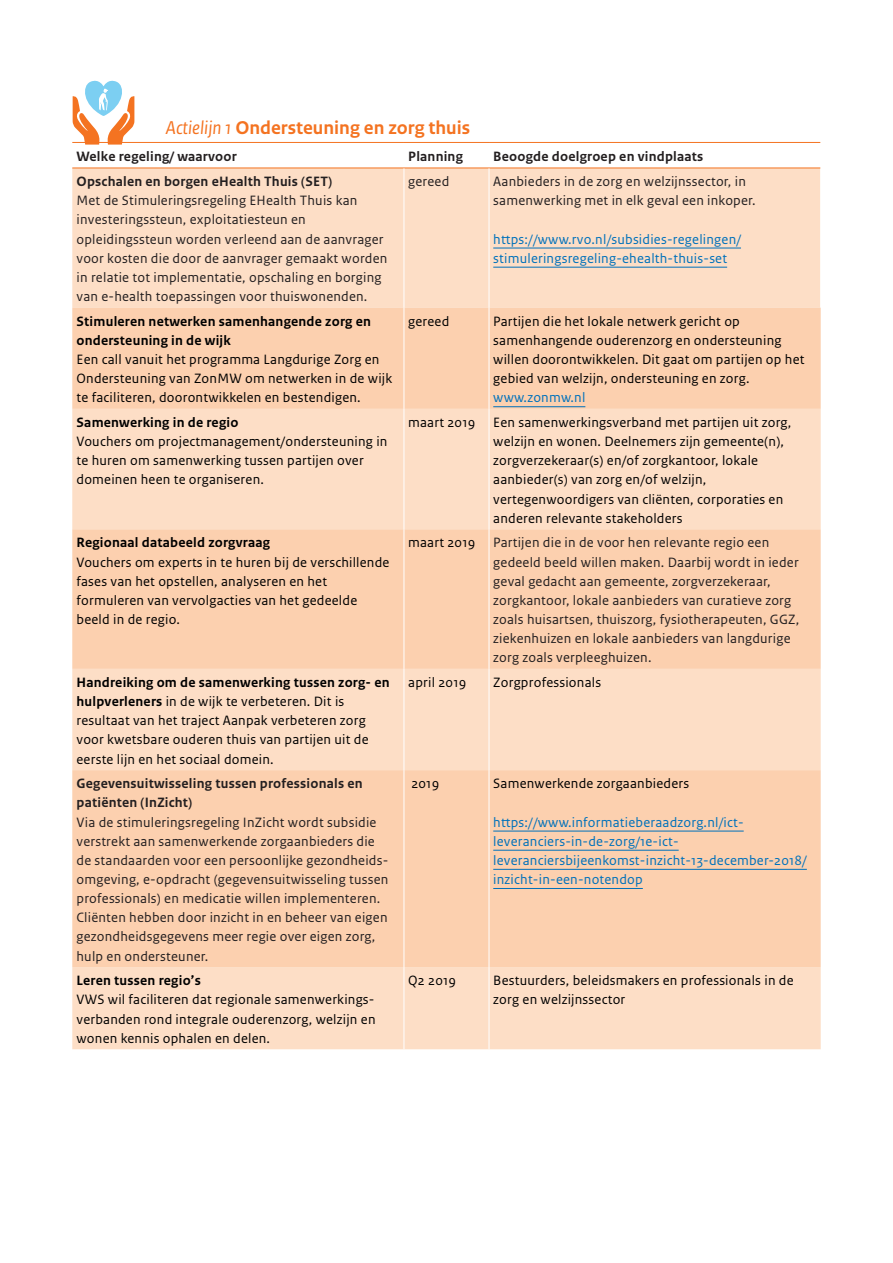
<style>
.page{position:relative;width:893px;height:1263px;background:#fff}
.page>*{position:absolute;margin:0;border:0;box-sizing:border-box;transform-origin:0 0}
.vws_18_-_Kader_kop{font:700 19.5px "Rijksoverheid Sans Text";color:#f47321}
.vws_19_-_Kader_plat{font:14.25px/19.2px "Rijksoverheid Sans Text";letter-spacing:.015em;color:#000}
.vws_19_-_Kader_plat-2{font:14.25px/19.2px "Rijksoverheid Sans Text";letter-spacing:.015em;color:#231f20}
.vws_19_-_Kader_plat-3{font:14.25px/19.2px "Rijksoverheid Sans Text";letter-spacing:.015em;color:#0071bb}
.vws_19_-_Kader_plat-4{font:700 14.25px/19.2px "Rijksoverheid Sans Text";letter-spacing:.015em;color:#231f20}
.vws_19_-_Kader_plat-5{font:700 14.25px/19.2px "Rijksoverheid Sans Text";letter-spacing:.015em;color:#000}
.s1{font-weight:400;font-style:italic}
.s2{font-weight:700}
</style>
<div class="page">
<div style="left:72px;top:169px;width:749px;height:880px;background:#fddec6"></div>
<svg style="left:72px;top:308px;width:749px;height:659px;background:#fcd4b6"></svg>
<hr style="left:820px;top:168px;width:1px;height:140px;background:#fff">
<hr style="left:72px;top:142px;width:332px;height:1px;background:#f47321">
<hr style="left:404px;top:142px;width:85px;height:1px;background:#f47321">
<hr style="left:489px;top:142px;width:331px;height:1px;background:#f47321">
<hr style="left:72px;top:168px;width:332px;height:1px;background:#f47321">
<hr style="left:404px;top:168px;width:85px;height:1px;background:#f47321">
<hr style="left:489px;top:168px;width:331px;height:1px;background:#f47321">
<hr style="left:404px;top:168px;width:1px;height:140px;background:#fff">
<hr style="left:489px;top:168px;width:1px;height:140px;background:#fff">
<hr style="left:404px;top:308px;width:1px;height:101px;background:#fff">
<hr style="left:489px;top:308px;width:1px;height:101px;background:#fff">
<hr style="left:404px;top:409px;width:1px;height:120px;background:#fff">
<hr style="left:489px;top:409px;width:1px;height:120px;background:#fff">
<hr style="left:404px;top:529px;width:1px;height:140px;background:#fff">
<hr style="left:489px;top:529px;width:1px;height:140px;background:#fff">
<hr style="left:404px;top:669px;width:1px;height:101px;background:#fff">
<hr style="left:489px;top:669px;width:1px;height:101px;background:#fff">
<hr style="left:404px;top:770px;width:1px;height:197px;background:#fff">
<hr style="left:489px;top:770px;width:1px;height:197px;background:#fff">
<hr style="left:404px;top:967px;width:1px;height:82px;background:#fff">
<hr style="left:489px;top:967px;width:1px;height:82px;background:#fff">
<hr style="left:493px;top:248px;width:248px;height:1px;background:#0071bb">
<hr style="left:493px;top:267px;width:234px;height:1px;background:#0071bb">
<hr style="left:493px;top:406px;width:92px;height:1px;background:#0071bb">
<hr style="left:493px;top:831px;width:251px;height:1px;background:#0071bb">
<hr style="left:493px;top:850px;width:186px;height:1px;background:#0071bb">
<hr style="left:493px;top:869px;width:314px;height:1px;background:#0071bb">
<hr style="left:493px;top:888px;width:150px;height:1px;background:#0071bb">
<svg style="left:73px;top:80px;width:61px;height:65px"></svg>
<p class="vws_18_-_Kader_kop" style="left:166px;top:117px;width:306px"><span class="s1">Actielijn 1</span> Ondersteuning en zorg thuis</p>
<p class="vws_19_-_Kader_plat-4" style="left:77px;top:147px;width:162px">Welke regeling/ waarvoor</p>
<p class="vws_19_-_Kader_plat-4" style="left:408px;top:147px;width:56px">Planning</p>
<p class="vws_19_-_Kader_plat-4" style="left:493px;top:147px;width:212px">Beoogde doelgroep en vindplaats</p>
<p class="vws_19_-_Kader_plat-4" style="left:77px;top:172px;width:257px">Opschalen en borgen eHealth Thuis (SET)</p>
<p class="vws_19_-_Kader_plat-2" style="left:77px;top:191px;width:312px">Met de Stimuleringsregeling EHealth Thuis kan investeringssteun, exploitatiesteun en opleidingssteun worden verleend aan de aanvrager voor kosten die door de aanvrager gemaakt worden in relatie tot implementatie, opschaling en borging van e-health toepassingen voor thuiswonenden.</p>
<p class="vws_19_-_Kader_plat-2" style="left:408px;top:172px;width:43px">gereed</p>
<p class="vws_19_-_Kader_plat-2" style="left:493px;top:172px;width:264px">Aanbieders in de zorg en welzijnssector, in samenwerking met in elk geval een inkoper.</p>
<p class="vws_19_-_Kader_plat-3" style="left:493px;top:229px;width:249px">https://www.rvo.nl/subsidies-regelingen/ stimuleringsregeling-ehealth-thuis-set</p>
<p class="vws_19_-_Kader_plat-5" style="left:77px;top:312px;width:296px">Stimuleren netwerken samenhangende zorg en ondersteuning in de wijk</p>
<p class="vws_19_-_Kader_plat" style="left:77px;top:350px;width:317px">Een call vanuit het programma Langdurige Zorg en<br>Ondersteuning van ZonMW om netwerken in de wijk te faciliteren, doorontwikkelen en bestendigen.</p>
<p class="vws_19_-_Kader_plat-5" style="left:77px;top:413px;width:163px">Samenwerking in de regio</p>
<p class="vws_19_-_Kader_plat" style="left:77px;top:432px;width:312px">Vouchers om projectmanagement/ondersteuning in te huren om samenwerking tussen partijen over domeinen heen te organiseren.</p>
<p class="vws_19_-_Kader_plat-5" style="left:77px;top:533px;width:195px">Regionaal databeeld zorgvraag</p>
<p class="vws_19_-_Kader_plat" style="left:77px;top:552px;width:314px">Vouchers om experts in te huren bij de verschillende fases van het opstellen, analyseren en het formuleren van vervolgacties van het gedeelde beeld in de regio.</p>
<p class="vws_19_-_Kader_plat" style="left:408px;top:312px;width:43px">gereed</p>
<p class="vws_19_-_Kader_plat" style="left:493px;top:312px;width:313px">Partijen die het lokale netwerk gericht op samenhangende ouderenzorg en ondersteuning willen doorontwikkelen. Dit gaat om partijen op het gebied van welzijn, ondersteuning en zorg.</p>
<p class="vws_19_-_Kader_plat-3" style="left:493px;top:388px;width:94px">www.zonmw.nl</p>
<p class="vws_19_-_Kader_plat" style="left:408px;top:413px;width:69px">maart 2019</p>
<p class="vws_19_-_Kader_plat" style="left:493px;top:413px;width:300px">Een samenwerkingsverband met partijen uit zorg, welzijn en wonen. Deelnemers zijn gemeente(n), zorgverzekeraar(s) en/of zorgkantoor, lokale aanbieder(s) van zorg en/of welzijn, vertegenwoordigers van cliënten, corporaties en anderen relevante stakeholders</p>
<p class="vws_19_-_Kader_plat" style="left:408px;top:533px;width:69px">maart 2019</p>
<p class="vws_19_-_Kader_plat-2" style="left:493px;top:533px;width:307px">Partijen die in de voor hen relevante regio een gedeeld beeld willen maken. Daarbij wordt in ieder geval gedacht aan gemeente, zorgverzekeraar, zorgkantoor, lokale aanbieders van curatieve zorg zoals huisartsen, thuiszorg, fysiotherapeuten, GGZ, ziekenhuizen en lokale aanbieders van langdurige zorg zoals verpleeghuizen.</p>
<p class="vws_19_-_Kader_plat" style="left:77px;top:673px;width:315px"><span class="s2">Handreiking om de samenwerking tussen zorg- en hulpverleners</span> in de wijk te verbeteren. Dit is resultaat van het traject Aanpak verbeteren zorg voor kwetsbare ouderen thuis van partijen uit de eerste lijn en het sociaal domein.</p>
<p class="vws_19_-_Kader_plat" style="left:408px;top:673px;width:60px">april 2019</p>
<p class="vws_19_-_Kader_plat" style="left:493px;top:673px;width:109px">Zorgprofessionals</p>
<p class="vws_19_-_Kader_plat-4" style="left:77px;top:774px;width:288px">Gegevensuitwisseling tussen professionals en patiënten (InZicht)</p>
<p class="vws_19_-_Kader_plat-2" style="left:77px;top:812px;width:301px">Via de stimuleringsregeling InZicht wordt subsidie verstrekt aan samenwerkende zorgaanbieders die</p>
<p class="vws_19_-_Kader_plat-2" style="left:77px;top:851px;width:313px">de standaarden voor een persoonlijke gezondheids&shy;omgeving, e-opdracht (gegevensuitwisseling tussen professionals) en medicatie willen implementeren.<br>Cliënten hebben door inzicht in en beheer van eigen gezondheidsgegevens meer regie over eigen zorg, hulp en ondersteuner.</p>
<p class="vws_19_-_Kader_plat" style="left:411px;top:774px;width:29px">2019</p>
<p class="vws_19_-_Kader_plat" style="left:493px;top:774px;width:197px">Samenwerkende zorgaanbieders</p>
<p class="vws_19_-_Kader_plat-3" style="left:493px;top:812px;width:315px">https://www.informatieberaadzorg.nl/ict&shy;leveranciers-in-de-zorg/1e-ict&shy;leveranciersbijeenkomst-inzicht-13-december-2018/ inzicht-in-een-notendop</p>
<p class="vws_19_-_Kader_plat-5" style="left:77px;top:971px;width:126px">Leren tussen regio’s</p>
<p class="vws_19_-_Kader_plat" style="left:77px;top:990px;width:301px;text-align:justify">VWS wil faciliteren dat regionale samenwerkings&shy;verbanden rond integrale ouderenzorg, welzijn en wonen kennis ophalen en delen.</p>
<p class="vws_19_-_Kader_plat" style="left:408px;top:971px;width:49px">Q2 2019</p>
<p class="vws_19_-_Kader_plat" style="left:493px;top:971px;width:302px">Bestuurders, beleidsmakers en professionals in de zorg en welzijnssector</p>
</div>
